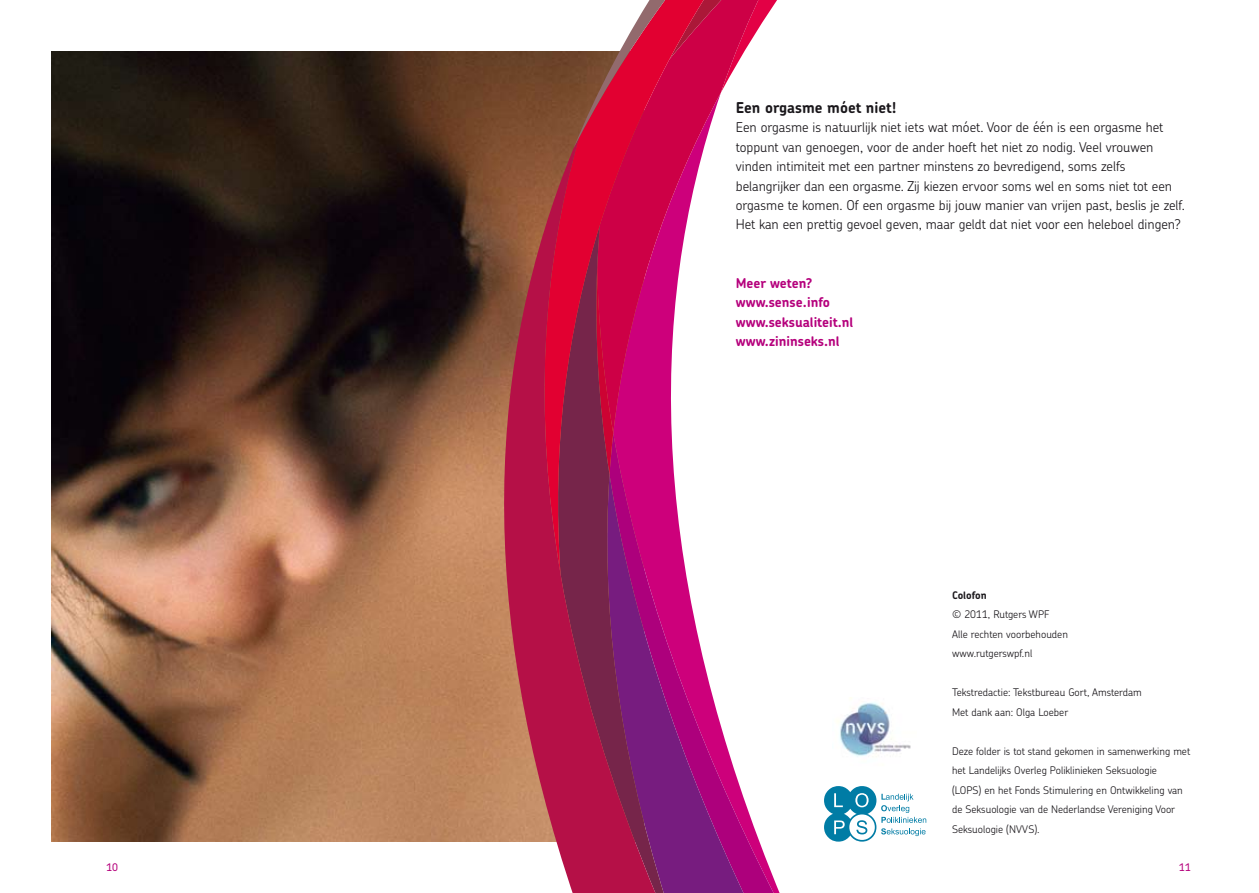
<style>
.page{position:relative;width:1259px;height:893px;background:#fff}
.page>*{position:absolute;margin:0;border:0;box-sizing:border-box;transform-origin:0 0}
.t1{font:700 15px "Chevin Std";color:#1a171b}
.t2{font:300 13.5px/19.5px "Chevin Std";color:#1a171b}
.t3{font:700 13.5px/19.5px "Chevin Std";color:#b5007c}
.t4{font:300 10.5px/19.5px "Chevin Std";color:#1a171b}
.t5{font:700 10.5px "Chevin Std";color:#1a171b}
.t6{font:500 10.5px "Chevin Std";color:#b5007c}
</style>
<div class="page">
<img style="left:51px;top:51px;width:482px;height:791px">
<svg style="left:747px;top:807px;width:30px;height:86px"></svg>
<svg style="left:666px;top:574px;width:81px;height:319px"></svg>
<svg style="left:658px;top:574px;width:8px;height:319px;background:#90137d"></svg>
<svg style="left:533px;top:51px;width:171px;height:523px"></svg>
<svg style="left:484px;top:138px;width:174px;height:755px;background:#ad2d55"></svg>
<svg style="left:573px;top:0;width:204px;height:149px"></svg>
<img style="left:837px;top:698px;width:74px;height:59px">
<svg style="left:824px;top:786px;width:102px;height:56px"></svg>
<p class="t6" style="left:106px;top:861px;width:13px">10</p>
<p class="t1" style="left:736px;top:97px;width:162px">Een orgasme móet niet!</p>
<p class="t2" style="left:736px;top:117px;width:450px">Een orgasme is natuurlijk niet iets wat móet. Voor de één is een orgasme het toppunt van genoegen, voor de ander hoeft het niet zo nodig. Veel vrouwen vinden intimiteit met een partner minstens zo bevredigend, soms zelfs belangrijker dan een orgasme. Zij kiezen ervoor soms wel en soms niet tot een orgasme te komen. Of een orgasme bij jouw manier van vrijen past, beslis je zelf.<br>Het kan een prettig gevoel geven, maar geldt dat niet voor een heleboel dingen?</p>
<p class="t3" style="left:736px;top:273px;width:119px">Meer weten? www.sense.info www.seksualiteit.nl www.zininseks.nl</p>
<p class="t5" style="left:952px;top:588px;width:36px">Colofon</p>
<p class="t4" style="left:952px;top:605px;width:117px">© 2011, Rutgers WPF<br>Alle rechten voorbehouden www.rutgerswpf.nl</p>
<p class="t4" style="left:952px;top:683px;width:191px">Tekstredactie: Tekstbureau Gort, Amsterdam<br>Met dank aan: Olga Loeber</p>
<p class="t4" style="left:952px;top:741px;width:240px">Deze folder is tot stand gekomen in samenwerking met het Landelijks Overleg Poliklinieken Seksuologie<br>(LOPS) en het Fonds Stimulering en Ontwikkeling van de Seksuologie van de Nederlandse Vereniging Voor Seksuologie (NVVS).</p>
<p class="t6" style="left:1179px;top:861px;width:13px">11</p>
</div>
